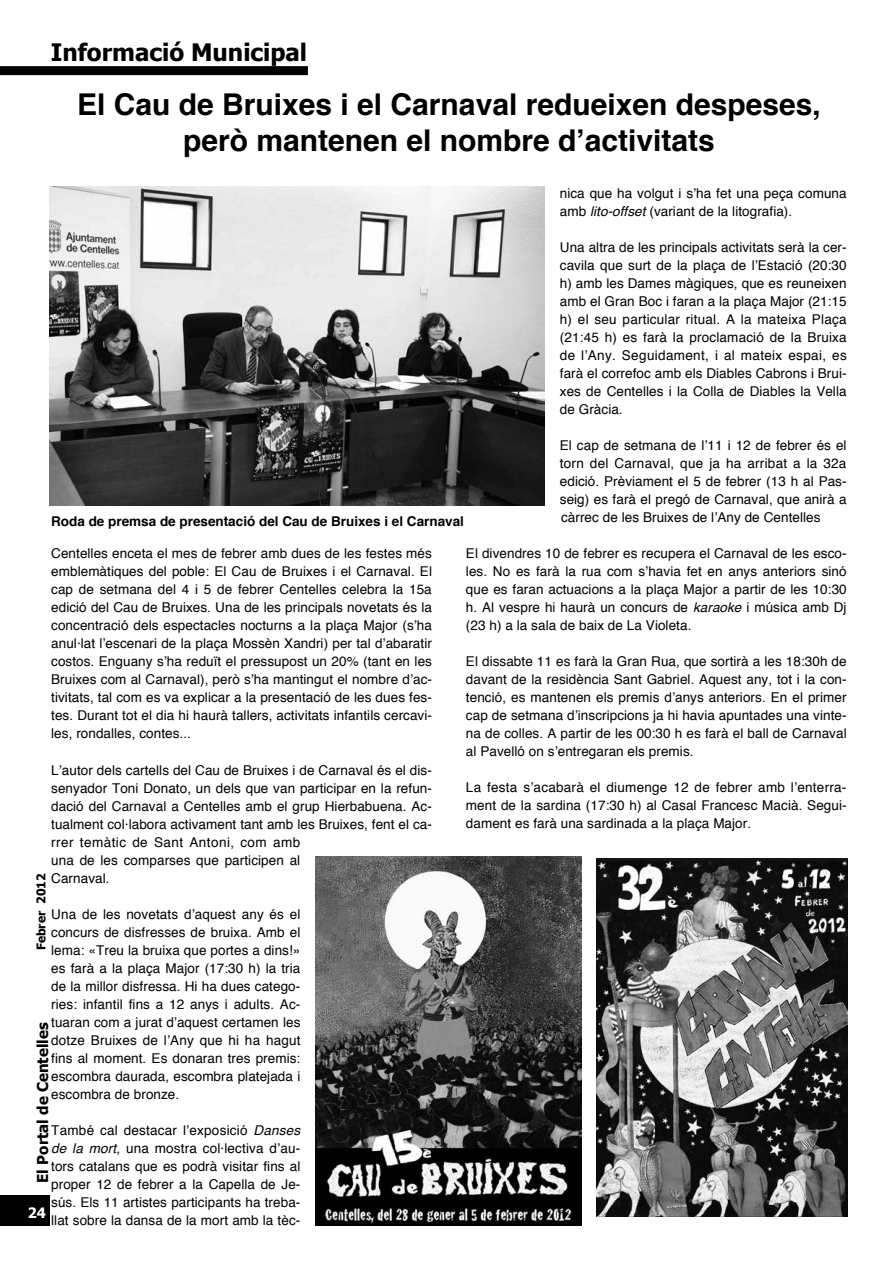
<style>
.page{position:relative;width:892px;height:1263px;background:#fff}
.page>*{position:absolute;margin:0;border:0;box-sizing:border-box;transform-origin:0 0}
.t1{font:700 30px/36px "Helvetica";color:#000;text-align:center}
.t2{font:700 24px "Tahoma";color:#000}
.t3{font:700 15px "Tahoma";color:#000}
.t4{font:700 14.25px "Tahoma";color:#fff}
.t5{font:13.5px/18px "Helvetica";letter-spacing:.005em;color:#000;text-align:justify}
.t6{font:700 13.5px "Helvetica";color:#000}
.t7{font:700 12px "Tahoma";color:#000}
.s1{font-style:italic}
</style>
<div class="page">
<div style="left:0;top:66px;width:308px;height:9px;background:#000"></div>
<div style="left:0;top:1195px;width:50px;height:30px;background:#000"></div>
<img style="left:596px;top:858px;width:251px;height:358px">
<img style="left:315px;top:856px;width:267px;height:369px">
<img style="left:50px;top:187px;width:495px;height:318px">
<p class="t2" style="left:51px;top:37px;width:258px">Informació Municipal</p>
<p class="t1" style="left:77px;top:89px;width:745px">El Cau de Bruixes i el Carnaval redueixen despeses, però mantenen el nombre d’activitats</p>
<p class="t5" style="left:560px;top:185px;width:288px">nica que ha volgut i s’ha fet una peça comuna amb <span class="s1">lito-offset</span> (variant de la litografia).</p>
<p class="t5" style="left:560px;top:239px;width:288px">Una altra de les principals activitats serà la cer&shy;cavila que surt de la plaça de l’Estació (20:30 h) amb les Dames màgiques, que es reuneixen amb el Gran Boc i faran a la plaça Major (21:15 h) el seu particular ritual. A la mateixa Plaça (21:45 h) es farà la proclamació de la Bruixa de l’Any. Seguidament, i al mateix espai, es farà el correfoc amb els Diables Cabrons i Brui&shy;xes de Centelles i la Colla de Diables la Vella de Gràcia.</p>
<p class="t5" style="left:560px;top:437px;width:288px">El cap de setmana de l’11 i 12 de febrer és el torn del Carnaval, que ja ha arribat a la 32a edició. Prèviament el 5 de febrer (13 h al Pas&shy;seig) es farà el pregó de Carnaval, que anirà a càrrec de les Bruixes de l’Any de Centelles</p>
<p class="t5" style="left:466px;top:545px;width:382px">El divendres 10 de febrer es recupera el Carnaval de les esco&shy;les. No es farà la rua com s’havia fet en anys anteriors sinó que es faran actuacions a la plaça Major a partir de les 10:30 h. Al vespre hi haurà un concurs de <span class="s1">karaoke</span> i música amb Dj (23 h) a la sala de baix de La Violeta.</p>
<p class="t5" style="left:466px;top:653px;width:382px">El dissabte 11 es farà la Gran Rua, que sortirà a les 18:30h de davant de la residència Sant Gabriel. Aquest any, tot i la con&shy;tenció, es mantenen els premis d’anys anteriors. En el primer cap de setmana d’inscripcions ja hi havia apuntades una vinte&shy;na de colles. A partir de les 00:30 h es farà el ball de Carnaval al Pavelló on s’entregaran els premis.</p>
<p class="t5" style="left:466px;top:779px;width:382px">La festa s’acabarà el diumenge 12 de febrer amb l’enterra&shy;ment de la sardina (17:30 h) al Casal Francesc Macià. Segui&shy;dament es farà una sardinada a la plaça Major.</p>
<p class="t6" style="left:51px;top:516px;width:414px">Roda de premsa de presentació del Cau de Bruixes i el Carnaval</p>
<p class="t5" style="left:51px;top:545px;width:382px">Centelles enceta el mes de febrer amb dues de les festes més emblemàtiques del poble: El Cau de Bruixes i el Carnaval. El cap de setmana del 4 i 5 de febrer Centelles celebra la 15a edició del Cau de Bruixes. Una de les principals novetats és la concentració dels espectacles nocturns a la plaça Major (s’ha anul·lat l’escenari de la plaça Mossèn Xandri) per tal d’abaratir costos. Enguany s’ha reduït el pressupost un 20% (tant en les Bruixes com al Carnaval), però s’ha mantingut el nombre d’ac&shy;tivitats, tal com es va explicar a la presentació de les dues fes&shy;tes. Durant tot el dia hi haurà tallers, activitats infantils cercavi&shy;les, rondalles, contes...</p>
<p class="t5" style="left:51px;top:761px;width:382px;text-align:left">L’autor dels cartells del Cau de Bruixes i de Carnaval és el dis&shy;senyador Toni Donato, un dels que van participar en la refun&shy;dació del Carnaval a Centelles amb el grup Hierbabuena. Ac&shy;tualment col·labora activament tant amb les Bruixes, fent el ca&shy;rrer temàtic de Sant Antoni, com amb<br>una de les comparses que participen al<br>Carnaval.</p>
<p class="t5" style="left:51px;top:905px;width:251px">Una de les novetats d’aquest any és el concurs de disfresses de bruixa. Amb el lema: «Treu la bruixa que portes a dins!» es farà a la plaça Major (17:30 h) la tria de la millor disfressa. Hi ha dues catego&shy;ries: infantil fins a 12 anys i adults. Ac&shy;tuaran com a jurat d’aquest certamen les dotze Bruixes de l’Any que hi ha hagut fins al moment. Es donaran tres premis: escombra daurada, escombra platejada i escombra de bronze.</p>
<p class="t5" style="left:51px;top:1121px;width:251px">També cal destacar l’exposició <span class="s1">Danses de la mort</span>, una mostra col·lectiva d’au&shy;tors catalans que es podrà visitar fins al proper 12 de febrer a la Capella de Je&shy;sús. Els 11 artistes participants ha treba&shy;llat sobre la dansa de la mort amb la tèc-</p>
<p class="t7" style="left:34px;top:950px;width:78px;rotate:-90deg">Febrer 2012</p>
<p class="t3" style="left:33px;top:1182px;width:161px;rotate:-90deg">El Portal de Centelles</p>
<p class="t4" style="left:28px;top:1203px;width:20px">24</p>
</div>
